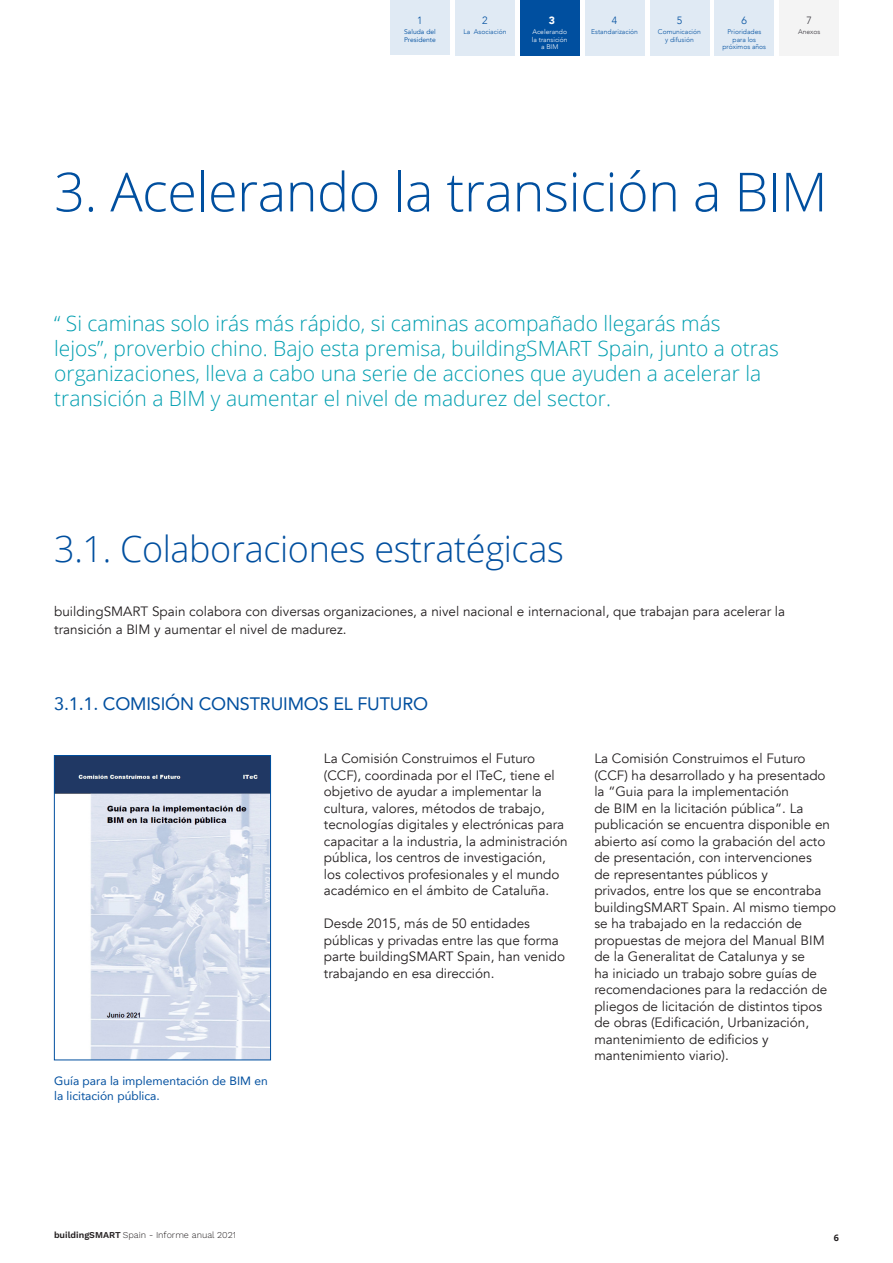
<style>
.page{position:relative;width:893px;height:1263px;background:#fff}
.page>*{position:absolute;margin:0;border:0;box-sizing:border-box;transform-origin:0 0}
.t1{font:300 54px "Open Sans";letter-spacing:-.01em;color:#004f9f}
.t2{font:300 36px "Open Sans";letter-spacing:-.01em;color:#004f9f}
.t3{font:300 21px/25.2px "Open Sans";color:#009eb0}
.t4{font:18px "Avenir";letter-spacing:-.01em;color:#004f9f}
.t5{font:13.5px/16.5px "Avenir";color:#231f20}
.t6{font:12px/15px "Avenir";color:#004f9f}
.t7{font:300 10.5px "Avenir";color:#004f9f}
.t8{font:900 10.5px "Avenir";color:#fff}
.t9{font:300 10.5px "Avenir";color:#38363d}
.t10{font:9px "Work Sans";color:#231f20}
.t11{font:700 9px "Open Sans";color:#231f20}
.t12{font:300 6.75px/7.5px "Avenir";color:#004f9f;text-align:center}
.t13{font:300 6.75px/7.5px "Avenir";color:#fff;text-align:center}
.t14{font:6.75px/7.5px "Avenir";color:#004f9f}
.t15{font:300 6.75px "Avenir";color:#38363d}
.s1{font-weight:600}
</style>
<div class="page">
<div style="left:390px;top:0;width:60px;height:55px;background:#e0eaf4"></div>
<div style="left:455px;top:0;width:59px;height:55px;background:#e0eaf4"></div>
<div style="left:455px;top:28px;width:60px;height:27px;background:#e0eaf4"></div>
<div style="left:520px;top:0;width:59px;height:55px;background:#004f9f"></div>
<div style="left:585px;top:0;width:59px;height:55px;background:#e0eaf4"></div>
<div style="left:650px;top:0;width:59px;height:55px;background:#e0eaf4"></div>
<div style="left:715px;top:0;width:59px;height:55px;background:#e0eaf4"></div>
<div style="left:780px;top:0;width:59px;height:55px;background:#f4f4f4"></div>
<img style="left:56px;top:757px;width:213px;height:301px">
<div style="left:54px;top:755px;width:217px;height:305px;border:1px solid #004f9f"></div>
<p class="t7" style="left:417px;top:14px;width:7px">1</p>
<p class="t14" style="left:404px;top:28px;width:33px">Saluda del<br>Presidente</p>
<p class="t7" style="left:482px;top:14px;width:7px">2</p>
<p class="t12" style="left:464px;top:28px;width:44px">La Asociación</p>
<p class="t8" style="left:549px;top:11px;width:8px">3</p>
<p class="t13" style="left:532px;top:28px;width:37px">Acelerando la transición a BIM</p>
<p class="t7" style="left:612px;top:14px;width:7px">4</p>
<p class="t12" style="left:591px;top:28px;width:48px">Estandarización</p>
<p class="t7" style="left:677px;top:14px;width:7px">5</p>
<p class="t12" style="left:658px;top:28px;width:45px">Comunicación y difusión</p>
<p class="t7" style="left:742px;top:14px;width:7px">6</p>
<p class="t12" style="left:722px;top:28px;width:45px">Prioridades para los próximos años</p>
<p class="t9" style="left:806px;top:14px;width:7px">7</p>
<p class="t15" style="left:798px;top:28px;width:24px">Anexos</p>
<p class="t1" style="left:54px;top:155px;width:775px">3. Acelerando la transición a BIM</p>
<p class="t3" style="left:54px;top:310px;width:726px">“ Si caminas solo irás más rápido, si caminas acompañado llegarás más lejos”, proverbio chino. Bajo esta premisa, buildingSMART Spain, junto a otras organizaciones, lleva a cabo una serie de acciones que ayuden a acelerar la transición a BIM y aumentar el nivel de madurez del sector.</p>
<p class="t2" style="left:54px;top:525px;width:511px">3.1. Colaboraciones estratégicas</p>
<p class="t5" style="left:54px;top:602px;width:732px;line-height:18px">buildingSMART Spain colabora con diversas organizaciones, a nivel nacional e internacional, que trabajan para acelerar la transición a BIM y aumentar el nivel de madurez.</p>
<p class="t4" style="left:54px;top:689px;width:376px">3.1.1. COMISIÓN CONSTRUIMOS EL FUTURO</p>
<p class="t6" style="left:54px;top:1073px;width:215px">Guía para la implementación de BIM en la licitación pública.</p>
<p class="t5" style="left:324px;top:751px;width:245px">La Comisión Construimos el Futuro (CCF), coordinada por el ITeC, tiene el objetivo de ayudar a implementar la cultura, valores, métodos de trabajo, tecnologías digitales y electrónicas para capacitar a la industria, la administración pública, los centros de investigación,<br>los colectivos profesionales y el mundo académico en el ámbito de Cataluña.</p>
<p class="t5" style="left:324px;top:916px;width:243px">Desde 2015, más de 50 entidades públicas y privadas entre las que forma parte buildingSMART Spain, han venido trabajando en esa dirección.</p>
<p class="t5" style="left:594px;top:751px;width:243px">La Comisión Construimos el Futuro (CCF) ha desarrollado y ha presentado la “Guia para la implementación<br>de BIM en la licitación pública”. La publicación se encuentra disponible en abierto así como la grabación del acto de presentación, con intervenciones<br>de representantes públicos y<br>privados, entre los que se encontraba buildingSMART Spain. Al mismo tiempo se ha trabajado en la redacción de propuestas de mejora del Manual BIM de la Generalitat de Catalunya y se<br>ha iniciado un trabajo sobre guías de recomendaciones para la redacción de pliegos de licitación de distintos tipos de obras (Edificación, Urbanización, mantenimiento de edificios y mantenimiento viario).</p>
<p class="t10" style="left:54px;top:1228px;width:184px"><span class="s1">buildingSMART</span> Spain - Informe anual 2021</p>
<p class="t11" style="left:834px;top:1231px;width:7px">6</p>
</div>
